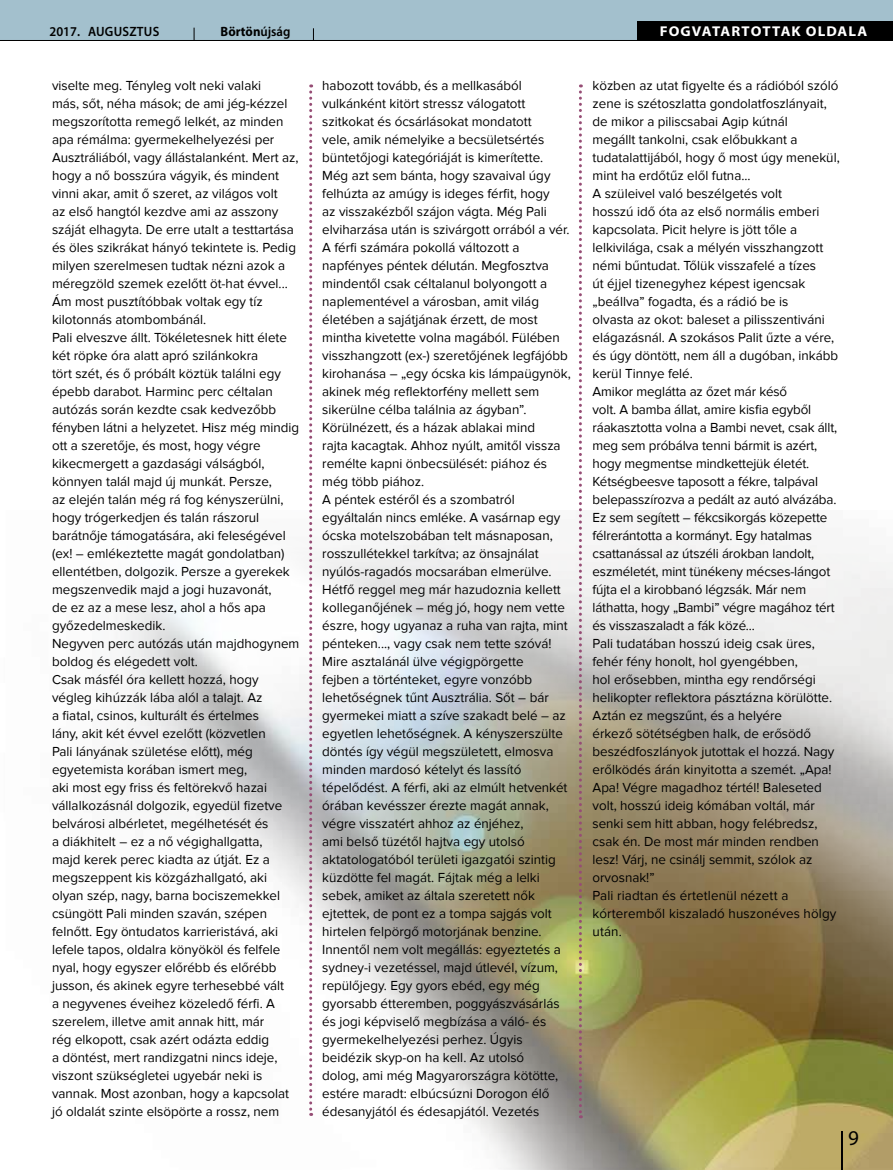
<style>
.page{position:relative;width:893px;height:1170px;background:#fff}
.page>*{position:absolute;margin:0;border:0;box-sizing:border-box;transform-origin:0 0}
.t1{font:21px "Myriad Pro";color:#000}
.t2{font:700 14.25px "Myriad Pro";letter-spacing:.07em;color:#fff;scale:1.05 1}
.t3{font:13.5px/18px "Proxima Nova";color:#000}
.t4{font:600 13.5px "Myriad Pro";letter-spacing:.02em;color:#000;scale:.95 1}
.t5{font:700 13.5px "Myriad Pro";color:#000;scale:.95 1}
.s1{font-weight:600}
</style>
<div class="page">
<img style="left:118px;top:510px;width:775px;height:659px">
<div style="left:0;top:0;width:893px;height:40px;background:#a3c0cd"></div>
<hr style="left:841px;top:1131px;width:2px;height:38px;background:#000">
<div style="left:638px;top:21px;width:255px;height:19px;background:#000"></div>
<hr style="left:0;top:40px;width:893px;height:1px;background:#000">
<svg style="left:194px;top:28px;width:1px;height:12px"></svg>
<svg style="left:313px;top:28px;width:1px;height:12px"></svg>
<svg style="left:309px;top:84px;width:3px;height:1031px"></svg>
<svg style="left:579px;top:84px;width:3px;height:1034px"></svg>
<p class="t4" style="left:50px;top:23px;width:117px">2017. AUGUSZTUS</p>
<p class="t5" style="left:221px;top:22px;width:75px">BÖRTÖN<span class="s1">ÚJSÁG</span></p>
<p class="t2" style="left:660px;top:22px;width:199px">FOGVATARTOTTAK OLDALA</p>
<p class="t3" style="left:52px;top:77px;width:249px">viselte meg. Tényleg volt neki valaki<br>más, sőt, néha mások; de ami jég-kézzel megszorította remegő lelkét, az minden apa rémálma: gyermekelhelyezési per Ausztráliából, vagy állástalanként. Mert az, hogy a nő bosszúra vágyik, és mindent vinni akar, amit ő szeret, az világos volt<br>az első hangtól kezdve ami az asszony száját elhagyta. De erre utalt a testtartása és öles szikrákat hányó tekintete is. Pedig milyen szerelmesen tudtak nézni azok a méregzöld szemek ezelőtt öt-hat évvel...<br>Ám most pusztítóbbak voltak egy tíz kilotonnás atombombánál.<br>Pali elveszve állt. Tökéletesnek hitt élete két röpke óra alatt apró szilánkokra<br>tört szét, és ő próbált köztük találni egy épebb darabot. Harminc perc céltalan autózás során kezdte csak kedvezőbb fényben látni a helyzetet. Hisz még mindig ott a szeretője, és most, hogy végre kikecmergett a gazdasági válságból, könnyen talál majd új munkát. Persze,<br>az elején talán még rá fog kényszerülni, hogy trógerkedjen és talán rászorul barátnője támogatására, aki feleségével (ex! – emlékeztette magát gondolatban) ellentétben, dolgozik. Persze a gyerekek megszenvedik majd a jogi huzavonát,<br>de ez az a mese lesz, ahol a hős apa győzedelmeskedik.<br>Negyven perc autózás után majdhogynem boldog és elégedett volt.<br>Csak másfél óra kellett hozzá, hogy végleg kihúzzák lába alól a talajt. Az<br>a fiatal, csinos, kulturált és értelmes<br>lány, akit két évvel ezelőtt (közvetlen<br>Pali lányának születése előtt), még egyetemista korában ismert meg,<br>aki most egy friss és feltörekvő hazai vállalkozásnál dolgozik, egyedül fizetve belvárosi albérletet, megélhetését és<br>a diákhitelt – ez a nő végighallgatta,<br>majd kerek perec kiadta az útját. Ez a megszeppent kis közgázhallgató, aki olyan szép, nagy, barna bociszemekkel csüngött Pali minden szaván, szépen felnőtt. Egy öntudatos karrieristává, aki lefele tapos, oldalra könyököl és felfele nyal, hogy egyszer előrébb és előrébb jusson, és akinek egyre terhesebbé vált<br>a negyvenes éveihez közeledő férfi. A szerelem, illetve amit annak hitt, már<br>rég elkopott, csak azért odázta eddig<br>a döntést, mert randizgatni nincs ideje, viszont szükségletei ugyebár neki is vannak. Most azonban, hogy a kapcsolat jó oldalát szinte elsöpörte a rossz, nem</p>
<p class="t3" style="left:322px;top:76px;width:250px">habozott tovább, és a mellkasából vulkánként kitört stressz válogatott szitkokat és ócsárlásokat mondatott<br>vele, amik némelyike a becsületsértés büntetőjogi kategóriáját is kimerítette.<br>Még azt sem bánta, hogy szavaival úgy felhúzta az amúgy is ideges férfit, hogy<br>az visszakézből szájon vágta. Még Pali elviharzása után is szivárgott orrából a vér.<br>A férfi számára pokollá változott a napfényes péntek délután. Megfosztva mindentől csak céltalanul bolyongott a naplementével a városban, amit világ életében a sajátjának érzett, de most mintha kivetette volna magából. Fülében visszhangzott (ex-) szeretőjének legfájóbb kirohanása – „egy ócska kis lámpaügynök, akinek még reflektorfény mellett sem sikerülne célba találnia az ágyban”.<br>Körülnézett, és a házak ablakai mind<br>rajta kacagtak. Ahhoz nyúlt, amitől vissza remélte kapni önbecsülését: piához és még több piához.<br>A péntek estéről és a szombatról egyáltalán nincs emléke. A vasárnap egy ócska motelszobában telt másnaposan, rosszullétekkel tarkítva; az önsajnálat nyúlós-ragadós mocsarában elmerülve.<br>Hétfő reggel meg már hazudoznia kellett kolleganőjének – még jó, hogy nem vette észre, hogy ugyanaz a ruha van rajta, mint pénteken..., vagy csak nem tette szóvá!<br>Mire asztalánál ülve végigpörgette<br>fejben a történteket, egyre vonzóbb lehetőségnek tűnt Ausztrália. Sőt – bár gyermekei miatt a szíve szakadt belé – az egyetlen lehetőségnek. A kényszerszülte döntés így végül megszületett, elmosva minden mardosó kételyt és lassító tépelődést. A férfi, aki az elmúlt hetvenkét órában kevésszer érezte magát annak, végre visszatért ahhoz az énjéhez,<br>ami belső tüzétől hajtva egy utolsó aktatologatóból területi igazgatói szintig küzdötte fel magát. Fájtak még a lelki sebek, amiket az általa szeretett nők ejtettek, de pont ez a tompa sajgás volt hirtelen felpörgő motorjának benzine.<br>Innentől nem volt megállás: egyeztetés a sydney-i vezetéssel, majd útlevél, vízum, repülőjegy. Egy gyors ebéd, egy még gyorsabb étteremben, poggyászvásárlás és jogi képviselő megbízása a váló- és gyermekelhelyezési perhez. Úgyis beidézik skyp-on ha kell. Az utolsó<br>dolog, ami még Magyarországra kötötte, estére maradt: elbúcsúzni Dorogon élő édesanyjától és édesapjától. Vezetés</p>
<p class="t3" style="left:592px;top:76px;width:249px">közben az utat figyelte és a rádióból szóló zene is szétoszlatta gondolatfoszlányait, de mikor a piliscsabai Agip kútnál<br>megállt tankolni, csak előbukkant a tudatalattijából, hogy ő most úgy menekül, mint ha erdőtűz elől futna...<br>A szüleivel való beszélgetés volt<br>hosszú idő óta az első normális emberi kapcsolata. Picit helyre is jött tőle a lelkivilága, csak a mélyén visszhangzott némi bűntudat. Tőlük visszafelé a tízes<br>út éjjel tizenegyhez képest igencsak „beállva” fogadta, és a rádió be is<br>olvasta az okot: baleset a pilisszentiváni elágazásnál. A szokásos Palit űzte a vére, és úgy döntött, nem áll a dugóban, inkább kerül Tinnye felé.<br>Amikor meglátta az őzet már késő<br>volt. A bamba állat, amire kisfia egyből ráakasztotta volna a Bambi nevet, csak állt, meg sem próbálva tenni bármit is azért, hogy megmentse mindkettejük életét.<br>Kétségbeesve taposott a fékre, talpával belepasszírozva a pedált az autó alvázába.<br>Ez sem segített – fékcsikorgás közepette félrerántotta a kormányt. Egy hatalmas csattanással az útszéli árokban landolt, eszméletét, mint tünékeny mécses-lángot fújta el a kirobbanó légzsák. Már nem láthatta, hogy „Bambi” végre magához tért és visszaszaladt a fák közé...<br>Pali tudatában hosszú ideig csak üres, fehér fény honolt, hol gyengébben,<br>hol erősebben, mintha egy rendőrségi helikopter reflektora pásztázna körülötte.<br>Aztán ez megszűnt, és a helyére<br>érkező sötétségben halk, de erősödő beszédfoszlányok jutottak el hozzá. Nagy erőlködés árán kinyitotta a szemét. „Apa!<br>Apa! Végre magadhoz tértél! Baleseted volt, hosszú ideig kómában voltál, már senki sem hitt abban, hogy felébredsz, csak én. De most már minden rendben lesz! Várj, ne csinálj semmit, szólok az orvosnak!”<br>Pali riadtan és értetlenül nézett a kórteremből kiszaladó huszonéves hölgy után.</p>
<h1 class="t1" style="left:848px;top:1125px;width:12px">9</h1>
</div>
